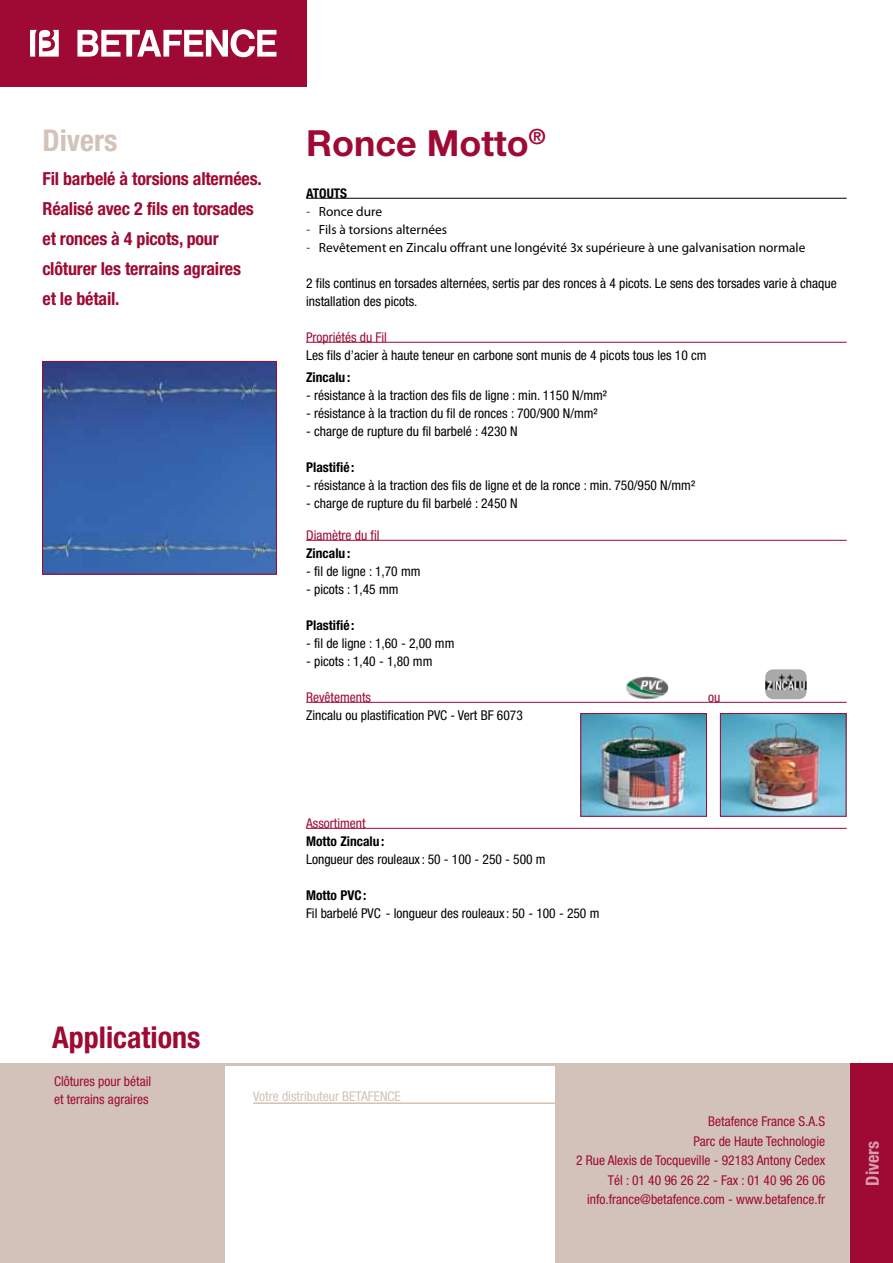
<style>
.page{position:relative;width:893px;height:1263px;background:#fff}
.page>*{position:absolute;margin:0;border:0;box-sizing:border-box;transform-origin:0 0}
.t1{font:700 36px "Helvetica Neue";color:#9e0a34}
.t2{font:700 condensed 30px "Helvetica Neue";color:#9e0a34}
.t3{font:700 condensed 30px "Helvetica Neue";color:#d3c2ba}
.t4{font:700 condensed 18px/30px "Helvetica Neue";letter-spacing:-.01em;color:#9e0a34}
.t5{font:700 condensed 18px "Helvetica Neue";color:#fff}
.t6{font:condensed 13.5px/18px "Helvetica Neue";color:#000}
.t7{font:condensed 13.5px/19.5px "Helvetica Neue";color:#9e0a34;text-align:right}
.t8{font:700 condensed 13.5px "Helvetica Neue";color:#000}
.t9{font:condensed 13.5px "Helvetica Neue";color:#d3c2ba}
.t10{font:13.35px "Myriad Pro";color:#000}
.t11{font:700 condensed 13.35px "Helvetica Neue";color:#000}
.s1{font-family:"Helvetica Neue";font-weight:300;font-stretch:condensed}
</style>
<div class="page">
<div style="left:0;top:1063px;width:893px;height:200px;background:#d3c2ba"></div>
<div style="left:0;top:0;width:306px;height:86px;background:#9e0a34"></div>
<svg style="left:77px;top:29px;width:199px;height:28px"></svg>
<svg style="left:30px;top:30px;width:29px;height:27px"></svg>
<div style="left:850px;top:1063px;width:43px;height:200px;background:#9e0a34"></div>
<div style="left:225px;top:1066px;width:330px;height:197px;background:#fff"></div>
<hr style="left:253px;top:1102px;width:303px;height:2px;background:#d6c0b5">
<hr style="left:306px;top:198px;width:541px;height:1px;background:#000">
<hr style="left:306px;top:342px;width:541px;height:1px;background:#9e0a34">
<hr style="left:306px;top:540px;width:541px;height:1px;background:#9e0a34">
<hr style="left:306px;top:702px;width:541px;height:1px;background:#9e0a34">
<hr style="left:306px;top:828px;width:541px;height:1px;background:#9e0a34">
<img style="left:583px;top:715px;width:122px;height:99px">
<div style="left:581px;top:713px;width:126px;height:103px;border:1px solid #9e0a34"></div>
<img style="left:765px;top:669px;width:42px;height:30px">
<img style="left:626px;top:677px;width:42px;height:23px">
<img style="left:722px;top:715px;width:122px;height:99px">
<div style="left:720px;top:713px;width:126px;height:103px;border:1px solid #9e0a34"></div>
<img style="left:44px;top:363px;width:231px;height:209px">
<div style="left:42px;top:361px;width:235px;height:213px;border:1px solid #9e0a34"></div>
<h2 class="t3" style="left:43px;top:122px;width:76px">Divers</h2>
<h3 class="t4" style="left:43px;top:163px;width:221px">Fil barbelé à torsions alternées.<br>Réalisé avec 2 fils en torsades et ronces à 4 picots, pour clôturer les terrains agraires<br>et le bétail.</h3>
<h1 class="t1" style="left:306px;top:121px;width:241px">Ronce Motto<sup>®</sup></h1>
<p class="t11" style="left:306px;top:185px;width:43px">ATOUTS</p>
<p class="t10" style="left:306px;top:203px;width:77px"><span class="s1">-</span> Ronce dure</p>
<p class="t10" style="left:306px;top:221px;width:142px"><span class="s1">-</span> Fils à torsions alternées</p>
<p class="t10" style="left:306px;top:239px;width:501px"><span class="s1">-</span> Revêtement en Zincalu offrant une longévité 3x supérieure à une galvanisation normale</p>
<p class="t6" style="left:306px;top:274px;width:532px">2 fils continus en torsades alternées, sertis par des ronces à 4 picots. Le sens des torsades varie à chaque installation des picots.</p>
<p class="t7" style="left:306px;top:327px;width:82px">Propriétés du Fil</p>
<p class="t6" style="left:306px;top:346px;width:402px">Les fils d’acier à haute teneur en carbone sont munis de 4 picots tous les 10 cm</p>
<p class="t8" style="left:306px;top:369px;width:46px">Zincalu :</p>
<p class="t6" style="left:306px;top:386px;width:302px">- résistance à la traction des fils de ligne : min. 1150 N/mm²</p>
<p class="t6" style="left:306px;top:404px;width:293px">- résistance à la traction du fil de ronces : 700/900 N/mm²</p>
<p class="t6" style="left:306px;top:422px;width:213px">- charge de rupture du fil barbelé : 4230 N</p>
<p class="t8" style="left:306px;top:459px;width:50px">Plastifié :</p>
<p class="t6" style="left:306px;top:476px;width:391px">- résistance à la traction des fils de ligne et de la ronce : min. 750/950 N/mm²</p>
<p class="t6" style="left:306px;top:494px;width:213px">- charge de rupture du fil barbelé : 2450 N</p>
<p class="t7" style="left:306px;top:525px;width:75px">Diamètre du fil</p>
<p class="t8" style="left:306px;top:545px;width:46px">Zincalu :</p>
<p class="t6" style="left:306px;top:562px;width:116px">- fil de ligne : 1,70 mm</p>
<p class="t6" style="left:306px;top:580px;width:94px">- picots : 1,45 mm</p>
<p class="t8" style="left:306px;top:617px;width:50px">Plastifié :</p>
<p class="t6" style="left:306px;top:634px;width:150px">- fil de ligne : 1,60 - 2,00 mm</p>
<p class="t6" style="left:306px;top:652px;width:128px">- picots : 1,40 - 1,80 mm</p>
<p class="t7" style="left:306px;top:687px;width:66px">Revêtements</p>
<p class="t7" style="left:708px;top:687px;width:14px">ou</p>
<p class="t6" style="left:306px;top:706px;width:218px">Zincalu ou plastification PVC - Vert BF 6073</p>
<p class="t7" style="left:306px;top:813px;width:61px">Assortiment</p>
<p class="t8" style="left:306px;top:833px;width:80px">Motto Zincalu :</p>
<p class="t6" style="left:306px;top:850px;width:241px">Longueur des rouleaux : 50 - 100 - 250 - 500 m</p>
<p class="t8" style="left:306px;top:887px;width:62px">Motto PVC:</p>
<p class="t6" style="left:306px;top:904px;width:295px">Fil barbelé PVC - longueur des rouleaux : 50 - 100 - 250 m</p>
<h2 class="t2" style="left:52px;top:1019px;width:150px">Applications</h2>
<p class="t7" style="left:54px;top:1072px;width:99px;line-height:18px;text-align:left">Clôtures pour bétail et terrains agraires</p>
<p class="t9" style="left:253px;top:1089px;width:149px">Votre distributeur BETAFENCE</p>
<p class="t7" style="left:576px;top:1112px;width:251px">Betafence France S.A.S<br>Parc de Haute Technologie<br>2 Rue Alexis de Tocqueville - 92183 Antony Cedex Tél : 01 40 96 26 22 - Fax : 01 40 96 26 06 info.france@betafence.com - www.betafence.fr</p>
<h3 class="t5" style="left:861px;top:1185px;width:46px;rotate:-90deg">Divers</h3>
</div>
